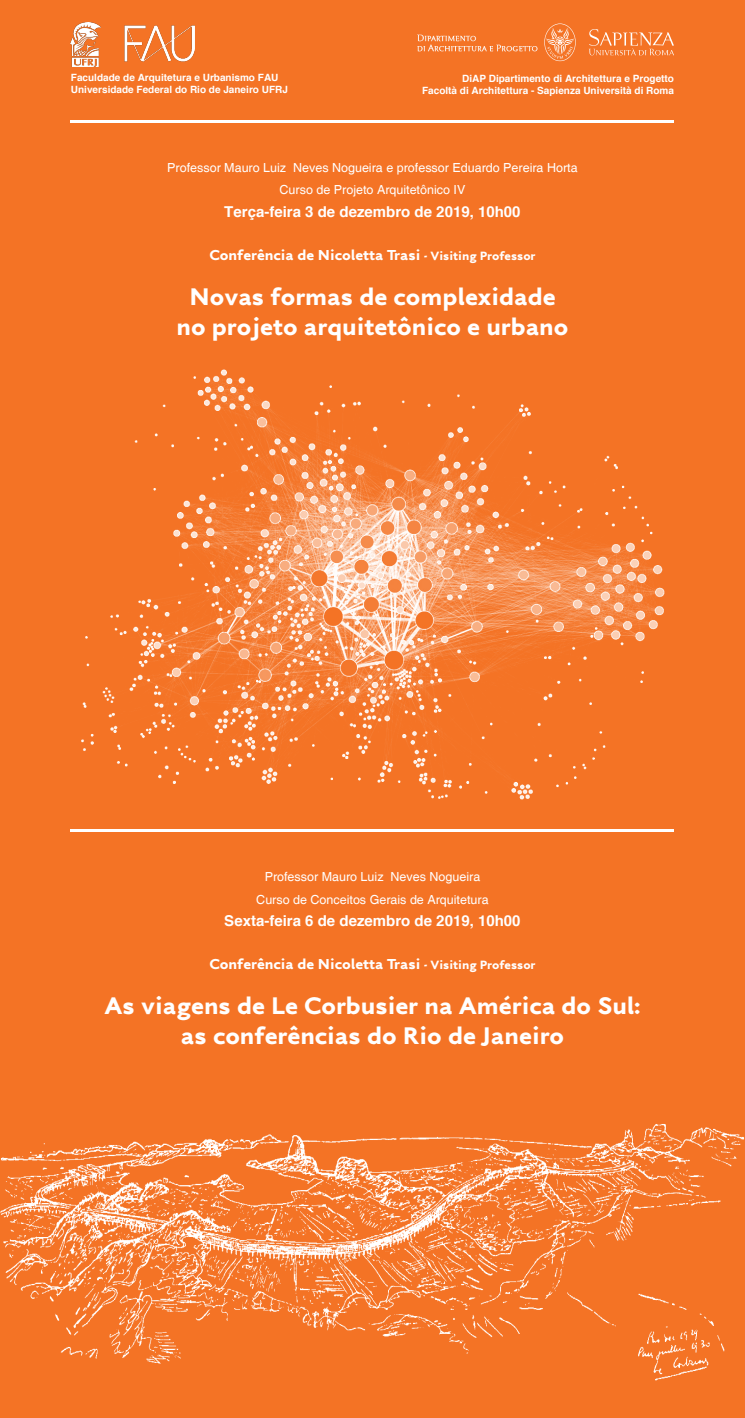
<style>
.page{position:relative;width:745px;height:1418px;background:#fff}
.page>*{position:absolute;margin:0;border:0;box-sizing:border-box;transform-origin:0 0}
.t1{font:25px "Arazati Extranegra Expandida";color:#fff}
.t2{font:15px "Arazati Extranegra Expandida";color:#fff}
.t3{font:700 15px "Helvetica";color:#fff}
.t4{font:12.5px "Helvetica";color:#fff}
.t5{font:700 10px "Helvetica";color:#fff}
.s1{font-size:12.5px}
</style>
<div class="page">
<div style="left:0;top:0;width:744px;height:1417px;background:#f47325"></div>
<svg style="left:544px;top:23px;width:31px;height:38px"></svg>
<svg style="left:589px;top:29px;width:84px;height:26px"></svg>
<img style="left:124px;top:26px;width:70px;height:36px">
<img style="left:71px;top:22px;width:30px;height:44px">
<hr style="left:71px;top:120px;width:602px;height:3px;background:#fff">
<hr style="left:71px;top:829px;width:602px;height:3px;background:#fff">
<img style="left:0;top:1124px;width:744px;height:257px">
<img style="left:81px;top:369px;width:584px;height:431px">
<img style="left:417px;top:34px;width:120px;height:18px">
<p class="t5" style="left:71px;top:71px;width:209px">Faculdade de Arquitetura e Urbanismo FAU</p>
<p class="t5" style="left:71px;top:83px;width:218px">Universidade Federal do Rio de Janeiro UFRJ</p>
<p class="t5" style="left:462px;top:72px;width:213px">DiAP Dipartimento di Architettura e Progetto</p>
<p class="t5" style="left:422px;top:84px;width:253px">Facoltà di Architettura - Sapienza Università di Roma</p>
<p class="t4" style="left:167px;top:160px;width:411px">Professor Mauro Luiz Neves Nogueira e professor Eduardo Pereira Horta</p>
<p class="t4" style="left:279px;top:182px;width:187px">Curso de Projeto Arquitetônico IV</p>
<p class="t3" style="left:224px;top:202px;width:297px">Terça-feira 3 de dezembro de 2019, 10h00</p>
<p class="t2" style="left:209px;top:245px;width:327px">Conferência de Nicoletta Trasi <span class="s1">- Visiting Professor</span></p>
<p class="t1" style="left:189px;top:281px;width:367px">Novas formas de complexidade</p>
<p class="t1" style="left:176px;top:311px;width:393px">no projeto arquitetônico e urbano</p>
<p class="t4" style="left:264px;top:869px;width:217px">Professor Mauro Luiz Neves Nogueira</p>
<p class="t4" style="left:256px;top:892px;width:234px">Curso de Conceitos Gerais de Arquitetura</p>
<p class="t3" style="left:224px;top:911px;width:297px">Sexta-feira 6 de dezembro de 2019, 10h00</p>
<p class="t2" style="left:209px;top:954px;width:327px">Conferência de Nicoletta Trasi <span class="s1">- Visiting Professor</span></p>
<p class="t1" style="left:104px;top:990px;width:537px">As viagens de Le Corbusier na América do Sul:</p>
<p class="t1" style="left:181px;top:1020px;width:384px">as conferências do Rio de Janeiro</p>
</div>
